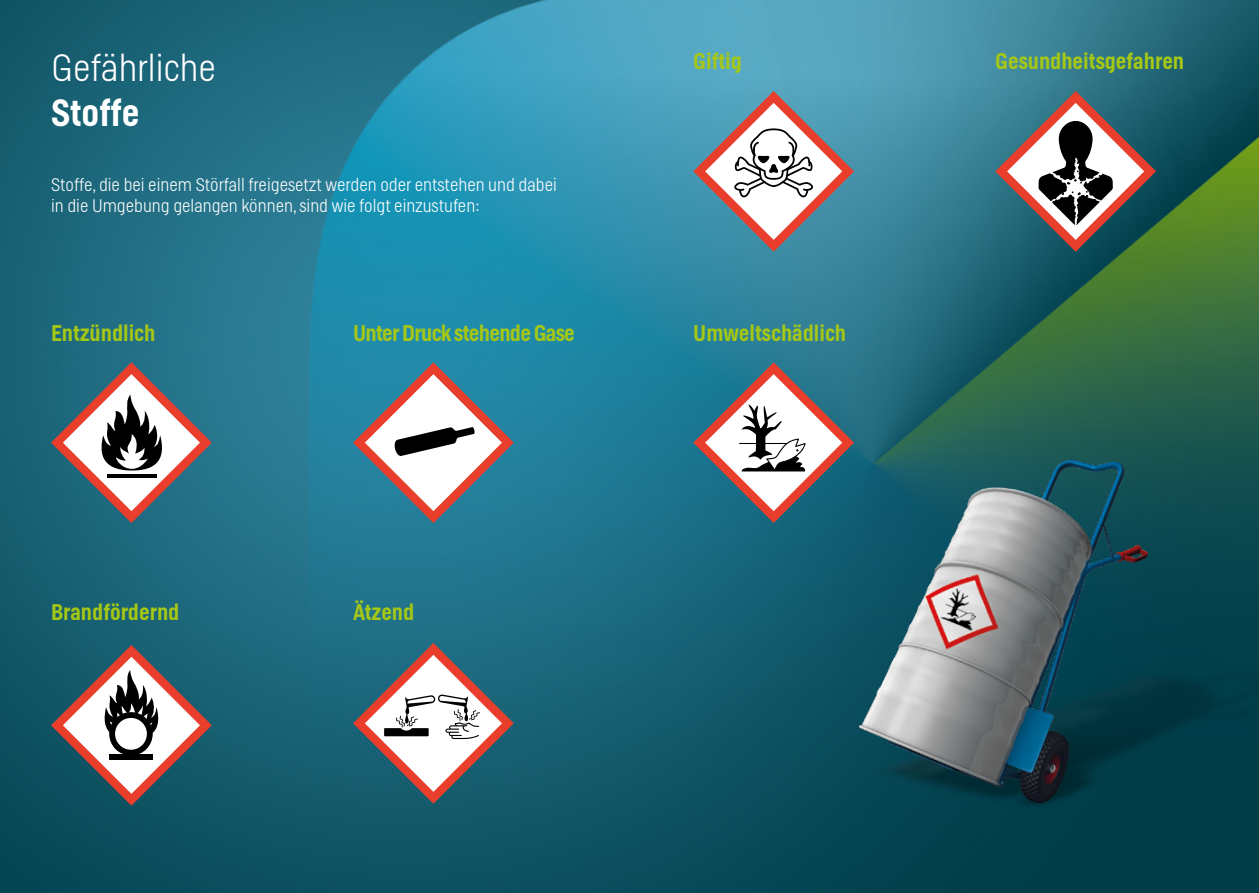
<style>
.page{position:relative;width:1259px;height:893px;background:#fff}
.page>*{position:absolute;margin:0;border:0;box-sizing:border-box;transform-origin:0 0}
.t1{font:100 37.5px "Helsinki";color:#fff}
.t2{font:500 37.5px "Helsinki";color:#fff}
.t3{font:500 22.5px "Helsinki";color:#a5c715}
.t4{font:500 22.5px "Helsinki";letter-spacing:-.03em;color:#a5c715}
.t5{font:100 18px/21px "Helsinki";color:#fff}
</style>
<div class="page">
<img style="left:0;top:0;width:309px;height:893px">
<img style="left:309px;top:0;width:950px;height:893px">
<img style="left:855px;top:21px;width:404px;height:872px">
<svg style="left:51px;top:362px;width:161px;height:161px"></svg>
<hr style="left:107px;top:474px;width:50px;height:4px;background:#000">
<svg style="left:51px;top:645px;width:161px;height:161px"></svg>
<svg style="left:353px;top:362px;width:161px;height:161px"></svg>
<svg style="left:353px;top:643px;width:161px;height:161px"></svg>
<svg style="left:693px;top:91px;width:161px;height:161px"></svg>
<svg style="left:995px;top:91px;width:161px;height:161px"></svg>
<svg style="left:693px;top:362px;width:161px;height:161px"></svg>
<p class="t1" style="left:51px;top:46px;width:166px">Gefährliche</p>
<p class="t2" style="left:51px;top:91px;width:90px">Stoffe</p>
<p class="t5" style="left:51px;top:174px;width:507px">Stoffe, die bei einem Störfall freigesetzt werden oder entstehen und dabei in die Umgebung gelangen können, sind wie folgt einzustufen:</p>
<p class="t3" style="left:51px;top:320px;width:106px">Entzündlich</p>
<p class="t3" style="left:51px;top:599px;width:130px">Brandfördernd</p>
<p class="t4" style="left:353px;top:320px;width:223px">Unter Druck stehende Gase</p>
<p class="t3" style="left:353px;top:599px;width:63px">Ätzend</p>
<p class="t3" style="left:693px;top:48px;width:50px">Giftig</p>
<p class="t3" style="left:693px;top:320px;width:154px">Umweltschädlich</p>
<p class="t3" style="left:995px;top:48px;width:190px">Gesundheitsgefahren</p>
</div>
